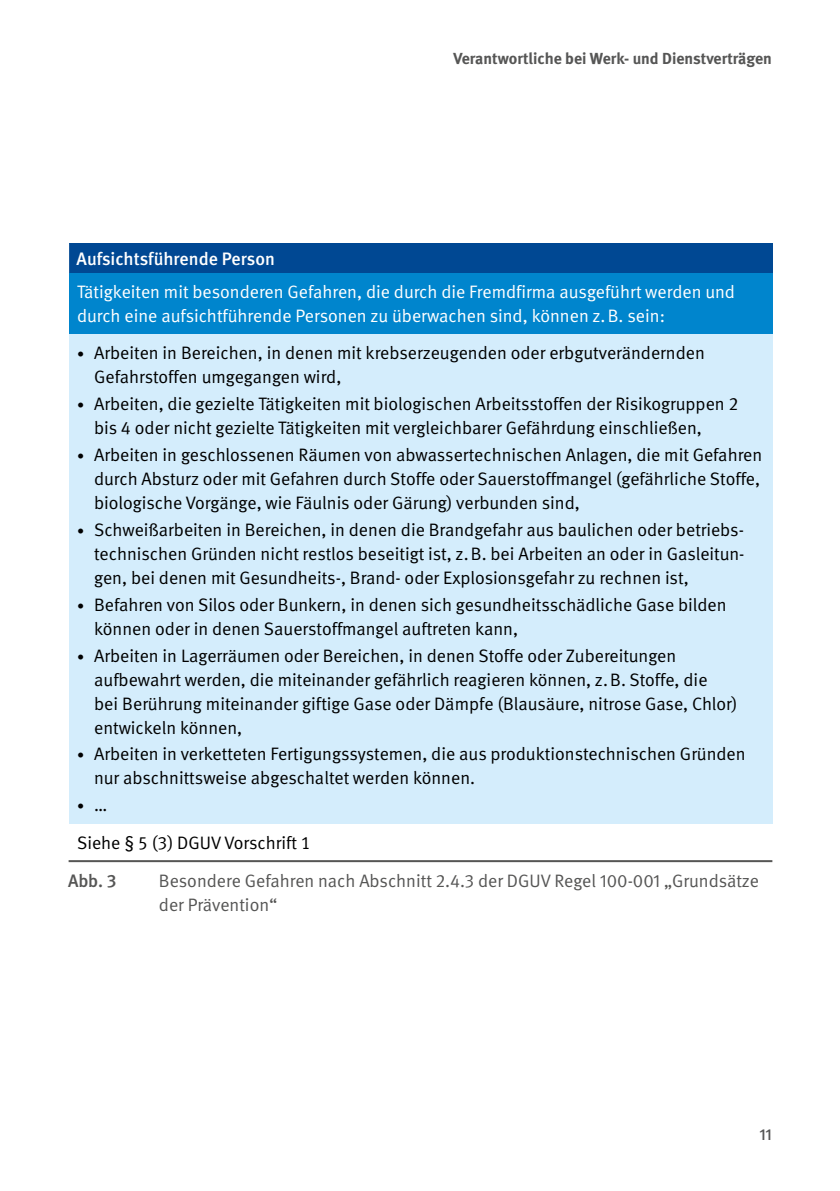
<style>
.page{position:relative;width:840px;height:1191px;background:#fff}
.page>*{position:absolute;margin:0;border:0;box-sizing:border-box;transform-origin:0 0}
.t1{font:18px/24px "DGUV Meta";color:#000}
.t2{font:18px/24px "DGUV Meta";color:#fff}
.t3{font:18px/24px "DGUV Meta";color:#565655}
.t4{font:500 18px "DGUV Meta";color:#fff}
.t5{font:500 18px "DGUV Meta";color:#565655}
.t6{font:700 16px "DGUV Meta";color:#565655}
.t7{font:500 16px "DGUV Meta";color:#565655}
.t8{font:14px "DGUV Meta";color:#000}
.s1{font-size:14px}
.s2{font-size:18px}
</style>
<div class="page">
<div style="left:69px;top:243px;width:703px;height:30px;background:#004893"></div>
<div style="left:69px;top:273px;width:703px;height:61px;background:#0085cd"></div>
<div style="left:69px;top:334px;width:703px;height:489px;background:#d4edfc"></div>
<hr style="left:69px;top:860px;width:703px;height:2px;background:#565655">
<p class="t6" style="left:453px;top:49px;width:320px">Verantwortliche bei Werk- und Dienstverträgen</p>
<p class="t4" style="left:77px;top:248px;width:200px">Aufsichtsführende Person</p>
<p class="t2" style="left:77px;top:280px;width:659px">Tätigkeiten mit besonderen Gefahren, die durch die Fremdfirma ausgeführt werden und durch eine aufsichtführende Personen zu überwachen sind, können z.B. sein:</p>
<p class="t1" style="left:94px;top:341px;width:612px;text-indent:-17px"><span class="s1">•</span> Arbeiten in Bereichen, in denen mit krebserzeugenden oder erbgutverändernden<br>Gefahrstoffen umgegangen wird,</p>
<p class="t1" style="left:94px;top:392px;width:645px;text-indent:-17px"><span class="s1">•</span> Arbeiten, die gezielte Tätigkeiten mit biologischen Arbeitsstoffen der Risikogruppen 2 bis 4 oder nicht gezielte Tätigkeiten mit vergleichbarer Gefährdung einschließen,</p>
<p class="t1" style="left:94px;top:443px;width:669px;text-indent:-17px"><span class="s1">•</span> Arbeiten in geschlossenen Räumen von abwassertechnischen Anlagen, die mit Gefahren durch Absturz oder mit Gefahren durch Stoffe oder Sauerstoffmangel (gefährliche Stoffe, biologische Vorgänge, wie Fäulnis oder Gärung) verbunden sind,</p>
<p class="t1" style="left:94px;top:518px;width:651px;text-align:justify;text-indent:-17px"><span class="s1">•</span> Schweißarbeiten in Bereichen, in denen die Brandgefahr aus baulichen oder betriebs&shy;technischen Gründen nicht restlos beseitigt ist, z.B. bei Arbeiten an oder in Gasleitun&shy;gen, bei denen mit Gesundheits-, Brand- oder Explosionsgefahr zu rechnen ist,</p>
<p class="t1" style="left:94px;top:593px;width:633px;text-indent:-17px"><span class="s1">•</span> Befahren von Silos oder Bunkern, in denen sich gesundheitsschädliche Gase bilden können oder in denen Sauerstoffmangel auftreten kann,</p>
<p class="t1" style="left:94px;top:644px;width:644px;text-indent:-17px"><span class="s1">•</span> Arbeiten in Lagerräumen oder Bereichen, in denen Stoffe oder Zubereitungen aufbewahrt werden, die miteinander gefährlich reagieren können, z.B. Stoffe, die<br>bei Berührung miteinander giftige Gase oder Dämpfe (Blausäure, nitrose Gase, Chlor) entwickeln können,</p>
<p class="t1" style="left:94px;top:742px;width:652px;text-indent:-17px"><span class="s1">•</span> Arbeiten in verketteten Fertigungssystemen, die aus produktionstechnischen Gründen nur abschnittsweise abgeschaltet werden können.</p>
<p class="t8" style="left:77px;top:798px;width:32px">• <span class="s2">…</span></p>
<p class="t1" style="left:77px;top:831px;width:235px">Siehe § 5 (3) DGUV Vorschrift 1</p>
<p class="t5" style="left:68px;top:870px;width:50px">Abb. 3</p>
<p class="t3" style="left:159px;top:869px;width:601px">Besondere Gefahren nach Abschnitt 2.4.3 der DGUV Regel 100-001 „Grundsätze der Prävention“</p>
<p class="t7" style="left:759px;top:1124px;width:14px">11</p>
</div>
